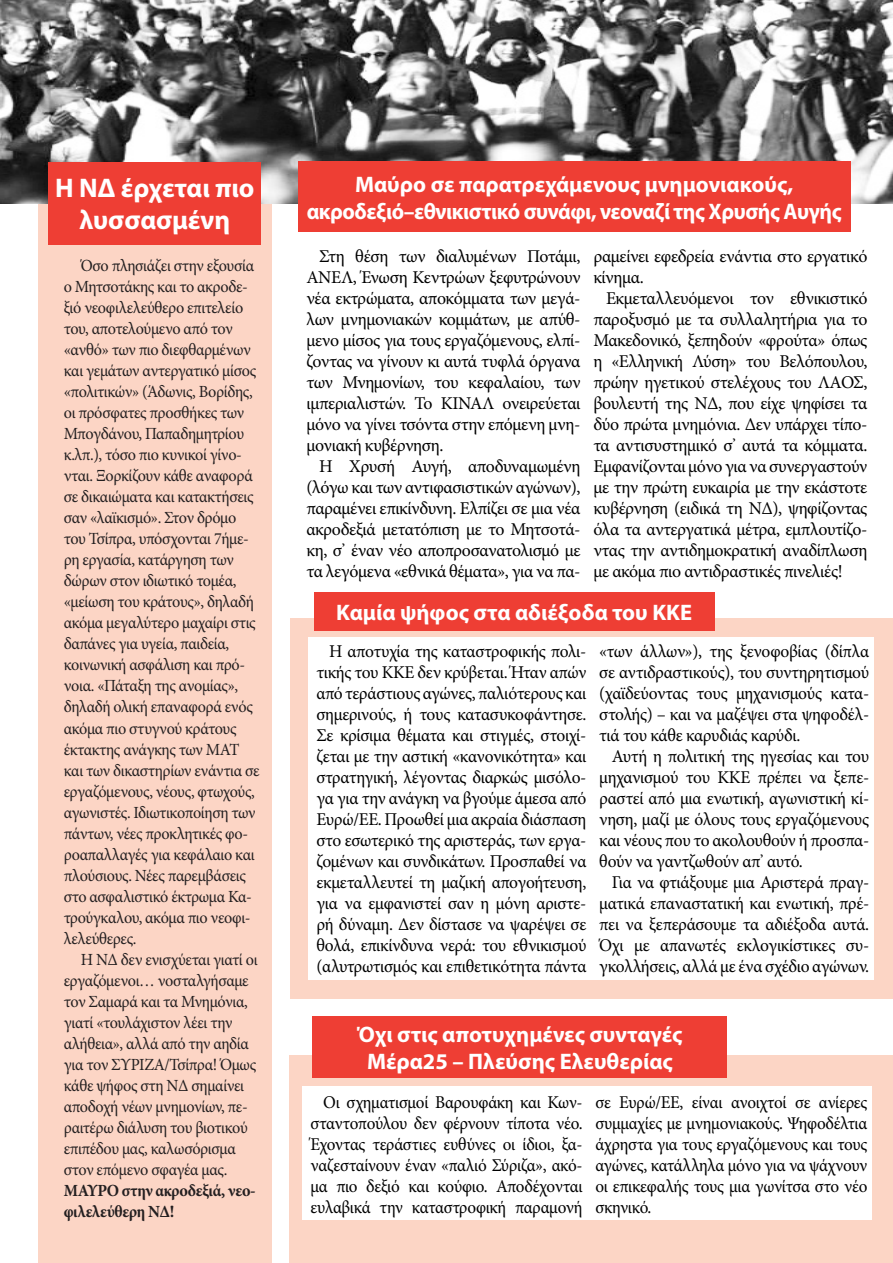
<style>
.page{position:relative;width:893px;height:1263px;background:#fff}
.page>*{position:absolute;margin:0;border:0;box-sizing:border-box;transform-origin:0 0}
.t1{font:700 27px/32.4px "Myriad Pro";color:#fff;text-align:center}
.t2{font:700 22.5px "Myriad Pro";color:#fff}
.t3{font:700 22.5px "Myriad Pro";letter-spacing:-.02em;color:#fff;scale:.96 1}
.t4{font:18px/21px "Minion Pro";letter-spacing:-.02em;color:#000;text-align:justify}
.t5{font:18px/21px "Minion Pro";letter-spacing:-.02em;color:#000;text-align:justify;scale:.95 1}
.t6{font:17.1px/21px "Minion Pro";letter-spacing:-.025em;color:#231f20;scale:.95 1}
.s1{font-weight:700}
</style>
<div class="page">
<div style="left:38px;top:203px;width:233px;height:1060px;background:#fcd5c5"></div>
<img style="left:0;top:0;width:893px;height:203px">
<div style="left:298px;top:162px;width:552px;height:70px;background:#ee3e34"></div>
<div style="left:291px;top:618px;width:602px;height:381px;background:#fcd5c5"></div>
<div style="left:289px;top:1056px;width:604px;height:207px;background:#fcd5c5"></div>
<div style="left:49px;top:162px;width:212px;height:82px;background:#ee3e34"></div>
<div style="left:308px;top:637px;width:565px;height:342px;background:#fff"></div>
<div style="left:314px;top:593px;width:400px;height:38px;background:#ee3e34"></div>
<div style="left:302px;top:1086px;width:570px;height:134px;background:#fff"></div>
<div style="left:313px;top:1017px;width:414px;height:61px;background:#ee3e34"></div>
<p class="t1" style="left:55px;top:171px;width:201px">Η ΝΔ έρχεται πιο λυσσασμένη</p>
<p class="t6" style="left:64px;top:256px;width:208px;text-indent:17px">Όσο πλησιάζει στην εξουσία ο Μητσοτάκης και το ακροδε&shy;ξιό νεοφιλελεύθερο επιτελείο του, αποτελούμενο από τον «ανθό» των πιο διεφθαρμένων και γεμάτων αντεργατικό μίσος «πολιτικών» (Άδωνις, Βορίδης, οι πρόσφατες προσθήκες των<br>Μπογδάνου, Παπαδημητρίου κ.λπ.), τόσο πιο κυνικοί γίνο&shy;νται. Ξορκίζουν κάθε αναφορά σε δικαιώματα και κατακτήσεις σαν «λαϊκισμό». Στον δρόμο του Τσίπρα, υπόσχονται 7ήμε&shy;ρη εργασία, κατάργηση των δώρων στον ιδιωτικό τομέα, «μείωση του κράτους», δηλαδή ακόμα μεγαλύτερο μαχαίρι στις δαπάνες για υγεία, παιδεία, κοινωνική ασφάλιση και πρό&shy;νοια. «Πάταξη της ανομίας», δηλαδή ολική επαναφορά ενός ακόμα πιο στυγνού κράτους έκτακτης ανάγκης των ΜΑΤ και των δικαστηρίων ενάντια σε εργαζόμενους, νέους, φτωχούς, αγωνιστές. Ιδιωτικοποίηση των πάντων, νέες προκλητικές φο&shy;ροαπαλλαγές για κεφάλαιο και πλούσιους. Νέες παρεμβάσεις στο ασφαλιστικό έκτρωμα Κα&shy;τρούγκαλου, ακόμα πιο νεοφι&shy;λελεύθερες.</p>
<p class="t6" style="left:64px;top:949px;width:206px;text-indent:17px">Η ΝΔ δεν ενισχύεται γιατί οι εργαζόμενοι… νοσταλγήσαμε τον Σαμαρά και τα Μνημόνια, γιατί «τουλάχιστον λέει την αλήθεια», αλλά από την αηδία για τον ΣΥΡΙΖΑ/Τσίπρα! Όμως κάθε ψήφος στη ΝΔ σημαίνει αποδοχή νέων μνημονίων, πε&shy;ραιτέρω διάλυση του βιοτικού επιπέδου μας, καλωσόρισμα στον επόμενο σφαγέα μας.<br><span class="s1">ΜΑΥΡΟ στην ακροδεξιά, νεο&shy;φιλελεύθερη ΝΔ!</span></p>
<p class="t2" style="left:355px;top:169px;width:440px">Μαύρο σε παρατρεχάμενους μνημονιακούς,</p>
<p class="t3" style="left:307px;top:196px;width:559px">ακροδεξιό–εθνικιστικό συνάφι, νεοναζί της Χρυσής Αυγής</p>
<p class="t4" style="left:306px;top:245px;width:276px;text-indent:13px">Στη θέση των διαλυμένων Ποτάμι, ΑΝΕΛ, Ένωση Κεντρώων ξεφυτρώνουν νέα εκτρώματα, αποκόμματα των μεγά&shy;λων μνημονιακών κομμάτων, με απύθ&shy;μενο μίσος για τους εργαζόμενους, ελπί&shy;ζοντας να γίνουν κι αυτά τυφλά όργανα των Μνημονίων, του κεφαλαίου, των ιμπεριαλιστών. Το ΚΙΝΑΛ ονειρεύεται μόνο να γίνει τσόντα στην επόμενη μνη&shy;μονιακή κυβέρνηση.</p>
<p class="t4" style="left:306px;top:455px;width:276px;text-indent:13px">Η Χρυσή Αυγή, αποδυναμωμένη (λόγω και των αντιφασιστικών αγώνων), παραμένει επικίνδυνη. Ελπίζει σε μια νέα ακροδεξιά μετατόπιση με το Μητσοτά&shy;κη, σ’ έναν νέο αποπροσανατολισμό με τα λεγόμενα «εθνικά θέματα», για να πα-</p>
<p class="t4" style="left:593px;top:245px;width:276px">ραμείνει εφεδρεία ενάντια στο εργατικό κίνημα.</p>
<p class="t4" style="left:593px;top:287px;width:276px;text-indent:13px">Εκμεταλλευόμενοι τον εθνικιστικό παροξυσμό με τα συλλαλητήρια για το Μακεδονικό, ξεπηδούν «φρούτα» όπως η «Ελληνική Λύση» του Βελόπουλου, πρώην ηγετικού στελέχους του ΛΑΟΣ, βουλευτή της ΝΔ, που είχε ψηφίσει τα δύο πρώτα μνημόνια. Δεν υπάρχει τίπο&shy;τα αντισυστημικό σ’ αυτά τα κόμματα.<br>Εμφανίζονται μόνο για να συνεργαστούν με την πρώτη ευκαιρία με την εκάστοτε κυβέρνηση (ειδικά τη ΝΔ), ψηφίζοντας όλα τα αντεργατικά μέτρα, εμπλουτίζο&shy;ντας την αντιδημοκρατική αναδίπλωση με ακόμα πιο αντιδραστικές πινελιές!</p>
<p class="t2" style="left:336px;top:598px;width:357px">Καμία ψήφος στα αδιέξοδα του ΚΚΕ</p>
<p class="t4" style="left:316px;top:641px;width:272px;text-indent:13px">Η αποτυχία της καταστροφικής πολι&shy;τικής του ΚΚΕ δεν κρύβεται. Ήταν απών από τεράστιους αγώνες, παλιότερους και σημερινούς, ή τους κατασυκοφάντησε.<br>Σε κρίσιμα θέματα και στιγμές, στοιχί&shy;ζεται με την αστική «κανονικότητα» και στρατηγική, λέγοντας διαρκώς μισόλο&shy;γα για την ανάγκη να βγούμε άμεσα από Ευρώ/ΕΕ. Προωθεί μια ακραία διάσπαση στο εσωτερικό της αριστεράς, των εργα&shy;ζομένων και συνδικάτων. Προσπαθεί να εκμεταλλευτεί τη μαζική απογοήτευση, για να εμφανιστεί σαν η μόνη αριστε&shy;ρή δύναμη. Δεν δίστασε να ψαρέψει σε θολά, επικίνδυνα νερά: του εθνικισμού (αλυτρωτισμός και επιθετικότητα πάντα</p>
<p class="t4" style="left:599px;top:641px;width:272px">«των άλλων»), της ξενοφοβίας (δίπλα σε αντιδραστικούς), του συντηρητισμού (χαϊδεύοντας τους μηχανισμούς κατα&shy;στολής) – και να μαζέψει στα ψηφοδέλ&shy;τιά του κάθε καρυδιάς καρύδι.</p>
<p class="t4" style="left:599px;top:746px;width:272px;text-indent:13px">Αυτή η πολιτική της ηγεσίας και του μηχανισμού του ΚΚΕ πρέπει να ξεπε&shy;ραστεί από μια ενωτική, αγωνιστική κί&shy;νηση, μαζί με όλους τους εργαζόμενους και νέους που το ακολουθούν ή προσπα&shy;θούν να γαντζωθούν απ’ αυτό.</p>
<p class="t4" style="left:599px;top:872px;width:272px;text-indent:13px">Για να φτιάξουμε μια Αριστερά πραγ&shy;ματικά επαναστατική και ενωτική, πρέ&shy;πει να ξεπεράσουμε τα αδιέξοδα αυτά.<br>Όχι με απανωτές εκλογικίστικες συ&shy;γκολλήσεις, αλλά με ένα σχέδιο αγώνων.</p>
<p class="t2" style="left:357px;top:1020px;width:327px">Όχι στις αποτυχημένες συνταγές</p>
<p class="t2" style="left:367px;top:1047px;width:307px">Μέρα25 – Πλεύσης Ελευθερίας</p>
<p class="t5" style="left:311px;top:1091px;width:288px;text-indent:13px">Οι σχηματισμοί Βαρουφάκη και Κων&shy;σταντοπούλου δεν φέρνουν τίποτα νέο.<br>Έχοντας τεράστιες ευθύνες οι ίδιοι, ξα&shy;ναζεσταίνουν έναν «παλιό Σύριζα», ακό&shy;μα πιο δεξιό και κούφιο. Αποδέχονται ευλαβικά την καταστροφική παραμονή</p>
<p class="t5" style="left:595px;top:1091px;width:288px">σε Ευρώ/ΕΕ, είναι ανοιχτοί σε ανίερες συμμαχίες με μνημονιακούς. Ψηφοδέλτια άχρηστα για τους εργαζόμενους και τους αγώνες, κατάλληλα μόνο για να ψάχνουν οι επικεφαλής τους μια γωνίτσα στο νέο σκηνικό.</p>
</div>
